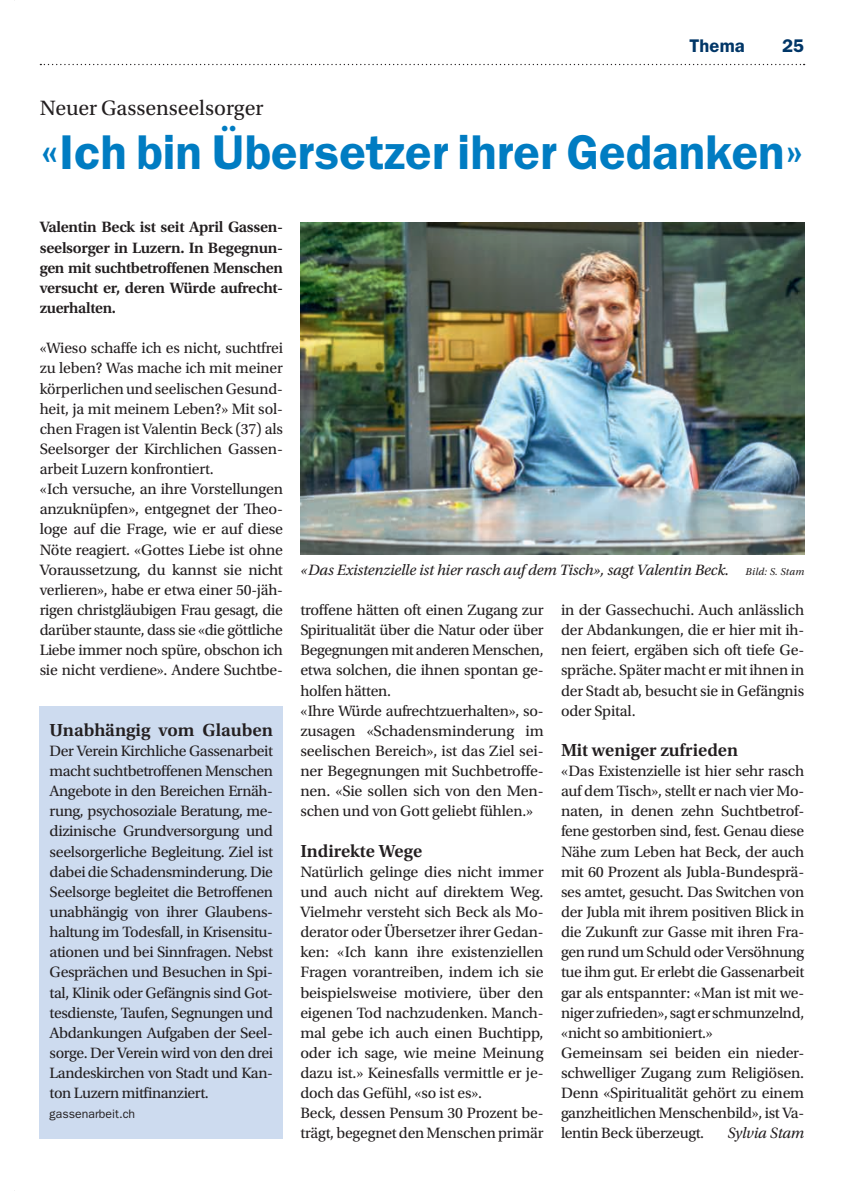
<style>
.page{position:relative;width:844px;height:1191px;background:#fff}
.page>*{position:absolute;margin:0;border:0;box-sizing:border-box;transform-origin:0 0}
.t1{font:600 49px "ITC Franklin Gothic Std";color:#007cc2}
.t2{font:21.88px "Utopia Std";color:#231f20}
.t3{font:600 18.38px "Utopia Std";color:#231f20}
.t4{font:600 18.38px "ITC Franklin Gothic Std";letter-spacing:.005em;color:#003667}
.t5{font:15.75px/20.1px "Utopia Std";letter-spacing:-.015em;color:#231f20}
.t6{font:600 15.75px/20.1px "Utopia Std";letter-spacing:-.02em;color:#231f20;text-align:justify}
.t7{font:italic 15.75px "Utopia Std";letter-spacing:-.01em;color:#231f20}
.t8{font:12.25px "ITC Franklin Gothic Std";color:#231f20}
.s1{font-size:10.5px}
</style>
<div class="page">
<svg style="left:40px;top:64px;width:764px;height:1px"></svg>
<img style="left:300px;top:222px;width:504px;height:332px">
<div style="left:40px;top:705px;width:243px;height:433px;background:#cddbef"></div>
<p class="t4" style="left:689px;top:35px;width:57px">Thema</p>
<p class="t4" style="left:781px;top:35px;width:24px">25</p>
<h2 class="t2" style="left:40px;top:96px;width:225px">Neuer Gassenseelsorger</h2>
<h1 class="t1" style="left:40px;top:123px;width:765px">«Ich bin Übersetzer ihrer Gedanken»</h1>
<p class="t6" style="left:40px;top:217px;width:245px">Valentin Beck ist seit April Gassen&shy;seelsorger in Luzern. In Begegnun&shy;gen mit suchtbetroffenen Menschen versucht er, deren Würde aufrecht&shy;zuerhalten.</p>
<p class="t5" style="left:40px;top:338px;width:245px">«Wieso schaffe ich es nicht, suchtfrei zu leben? Was mache ich mit meiner körperlichen und seelischen Gesund&shy;heit, ja mit meinem Leben?» Mit sol&shy;chen Fragen ist Valentin Beck (37) als Seelsorger der Kirchlichen Gassen&shy;arbeit Luzern konfrontiert.<br>«Ich versuche, an ihre Vorstellungen anzuknüpfen», entgegnet der Theo&shy;loge auf die Frage, wie er auf diese Nöte reagiert. «Gottes Liebe ist ohne Voraussetzung, du kannst sie nicht verlieren», habe er etwa einer 50-jäh&shy;rigen christgläubigen Frau gesagt, die darüber staunte, dass sie «die göttliche Liebe immer noch spüre, obschon ich sie nicht verdiene». Andere Suchtbe-</p>
<p class="t3" style="left:50px;top:719px;width:225px">Unabhängig vom Glauben</p>
<p class="t5" style="left:50px;top:741px;width:225px;text-align:justify">Der Verein Kirchliche Gassenarbeit macht suchtbetroffenen Menschen Angebote in den Bereichen Ernäh&shy;rung, psychosoziale Beratung, me&shy;dizinische Grundversorgung und seelsorgerliche Begleitung. Ziel ist dabei die Schadensminderung. Die Seelsorge begleitet die Betroffenen unabhängig von ihrer Glaubens&shy;haltung im Todesfall, in Krisensitu&shy;ationen und bei Sinnfragen. Nebst Gesprächen und Besuchen in Spi&shy;tal, Klinik oder Gefängnis sind Got&shy;tesdienste, Taufen, Segnungen und Abdankungen Aufgaben der Seel&shy;sorge. Der Verein wird von den drei Landeskirchen von Stadt und Kan&shy;ton Luzern mitfinanziert.</p>
<p class="t8" style="left:50px;top:1107px;width:87px">gassenarbeit.ch</p>
<p class="t7" style="left:300px;top:561px;width:505px">«Das Existenzielle ist hier rasch auf dem Tisch», sagt Valentin Beck. <span class="s1">Bild: S. Stam</span></p>
<p class="t5" style="left:300px;top:600px;width:245px">troffene hätten oft einen Zugang zur Spiritualität über die Natur oder über Begegnungen mit anderen Menschen, etwa solchen, die ihnen spontan ge&shy;holfen hätten.<br>«Ihre Würde aufrechtzuerhalten», so&shy;zusagen «Schadensminderung im seelischen Bereich», ist das Ziel sei&shy;ner Begegnungen mit Suchbetroffe&shy;nen. «Sie sollen sich von den Men&shy;schen und von Gott geliebt fühlen.»</p>
<p class="t3" style="left:300px;top:840px;width:123px">Indirekte Wege</p>
<p class="t5" style="left:300px;top:861px;width:245px">Natürlich gelinge dies nicht immer und auch nicht auf direktem Weg.<br>Vielmehr versteht sich Beck als Mo&shy;derator oder Übersetzer ihrer Gedan&shy;ken: «Ich kann ihre existenziellen Fragen vorantreiben, indem ich sie beispielsweise motiviere, über den eigenen Tod nachzudenken. Manch&shy;mal gebe ich auch einen Buchtipp, oder ich sage, wie meine Meinung dazu ist.» Keinesfalls vermittle er je&shy;doch das Gefühl, «so ist es».<br>Beck, dessen Pensum 30 Prozent be&shy;trägt, begegnet den Menschen primär</p>
<p class="t5" style="left:561px;top:600px;width:245px;text-align:justify">in der Gassechuchi. Auch anlässlich der Abdankungen, die er hier mit ih&shy;nen feiert, ergäben sich oft tiefe Ge&shy;spräche. Später macht er mit ihnen in der Stadt ab, besucht sie in Gefängnis oder Spital.</p>
<p class="t3" style="left:561px;top:739px;width:179px">Mit weniger zufrieden</p>
<p class="t5" style="left:561px;top:761px;width:245px">«Das Existenzielle ist hier sehr rasch auf dem Tisch», stellt er nach vier Mo&shy;naten, in denen zehn Suchtbetrof&shy;fene gestorben sind, fest. Genau diese Nähe zum Leben hat Beck, der auch mit 60 Prozent als Jubla-Bundesprä&shy;ses amtet, gesucht. Das Switchen von der Jubla mit ihrem positiven Blick in die Zukunft zur Gasse mit ihren Fra&shy;gen rund um Schuld oder Versöhnung tue ihm gut. Er erlebt die Gassenarbeit gar als entspannter: «Man ist mit we&shy;niger zufrieden», sagt er schmunzelnd, «nicht so ambitioniert.»<br>Gemeinsam sei beiden ein nieder&shy;schwelliger Zugang zum Religiösen.<br>Denn «Spiritualität gehört zu einem ganzheitlichen Menschenbild», ist Va&shy;lentin Beck überzeugt.</p>
<p class="t7" style="left:727px;top:1124px;width:78px">Sylvia Stam</p>
</div>
